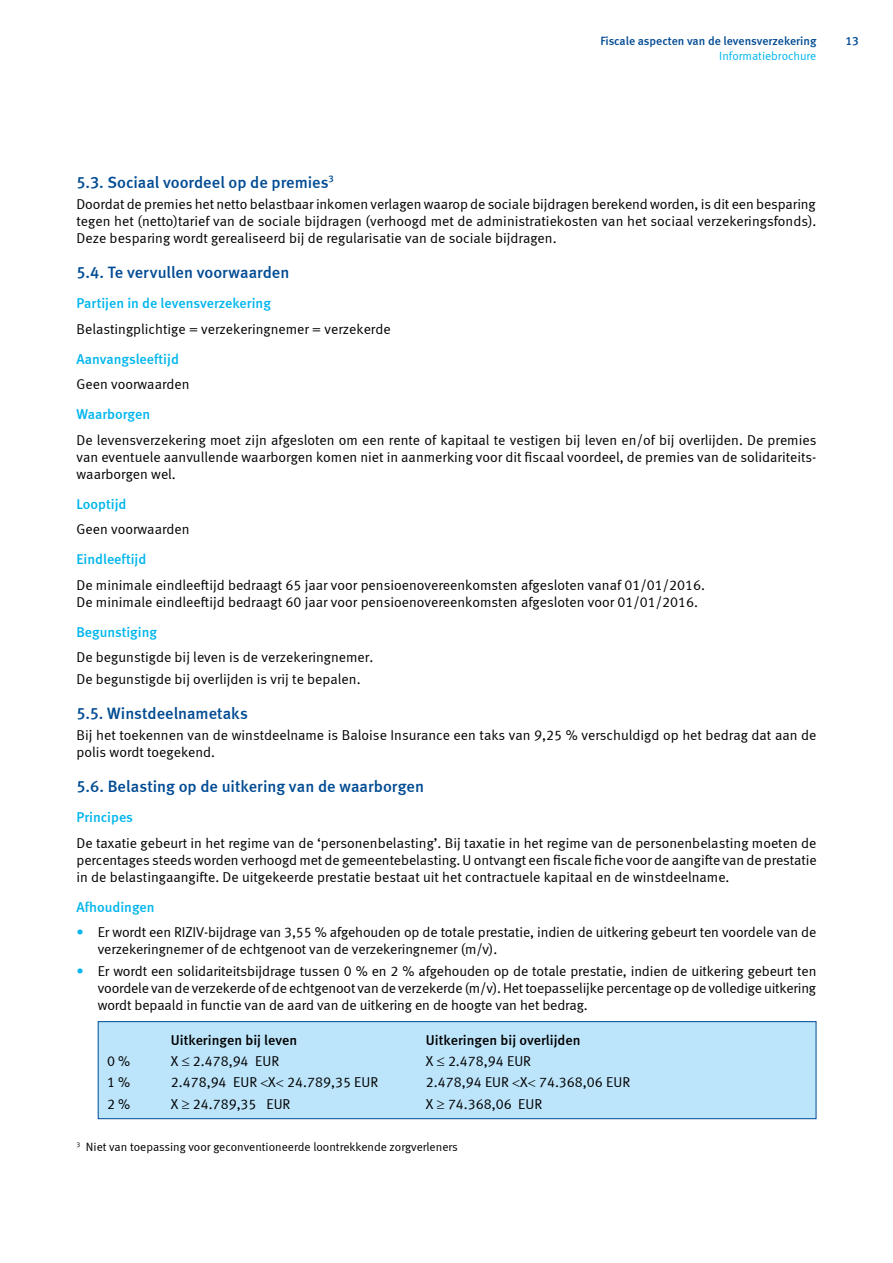
<style>
.page{position:relative;width:893px;height:1263px;background:#fff}
.page>*{position:absolute;margin:0;border:0;box-sizing:border-box;transform-origin:0 0}
.t1{font:16.5px "Meta Medium LF";color:#004b93}
.t2{font:14.25px/17.1px "Meta Normal LF";color:#000;text-align:justify}
.t3{font:14.25px "Meta Medium LF";color:#00b6ed}
.t4{font:14.25px "Meta Medium LF";color:#000}
.t5{font:12px "Meta Normal LF";color:#000}
.t6{font:12px "Meta Medium LF";color:#004b93}
.t7{font:12px "Meta Normal LF";color:#00b6ed}
.s1{color:#00b6ed}
</style>
<div class="page">
<div style="left:98px;top:1022px;width:718px;height:97px;background:#bce4fa"></div>
<div style="left:98px;top:1021px;width:718px;height:98px;border:1px solid #004b93"></div>
<p class="t6" style="left:600px;top:34px;width:218px">Fiscale aspecten van de levensverzekering</p>
<p class="t7" style="left:719px;top:48px;width:99px">Informatiebrochure</p>
<p class="t6" style="left:845px;top:34px;width:15px">13</p>
<p class="t1" style="left:77px;top:172px;width:259px">5.3. Sociaal voordeel op de premies<sup>3</sup></p>
<p class="t2" style="left:77px;top:195px;width:741px">Doordat de premies het netto belastbaar inkomen verlagen waarop de sociale bijdragen berekend worden, is dit een besparing tegen het (netto)tarief van de sociale bijdragen (verhoogd met de administratiekosten van het sociaal verzekeringsfonds).<br>Deze besparing wordt gerealiseerd bij de regularisatie van de sociale bijdragen.</p>
<p class="t1" style="left:77px;top:263px;width:214px">5.4. Te vervullen voorwaarden</p>
<p class="t3" style="left:77px;top:295px;width:196px">Partijen in de levensverzekering</p>
<p class="t2" style="left:77px;top:320px;width:316px">Belastingplichtige = verzekeringnemer = verzekerde</p>
<p class="t3" style="left:77px;top:350px;width:104px">Aanvangsleeftijd</p>
<p class="t2" style="left:77px;top:375px;width:115px">Geen voorwaarden</p>
<p class="t3" style="left:77px;top:406px;width:75px">Waarborgen</p>
<p class="t2" style="left:77px;top:431px;width:741px">De levensverzekering moet zijn afgesloten om een rente of kapitaal te vestigen bij leven en/of bij overlijden. De premies van eventuele aanvullende waarborgen komen niet in aanmerking voor dit fiscaal voordeel, de premies van de solidariteits&shy;waarborgen wel.</p>
<p class="t3" style="left:77px;top:495px;width:52px">Looptijd</p>
<p class="t2" style="left:77px;top:521px;width:115px">Geen voorwaarden</p>
<p class="t3" style="left:77px;top:551px;width:71px">Eindleeftijd</p>
<p class="t2" style="left:77px;top:576px;width:630px">De minimale eindleeftijd bedraagt 65 jaar voor pensioenovereenkomsten afgesloten vanaf 01/01/2016.<br>De minimale eindleeftijd bedraagt 60 jaar voor pensioenovereenkomsten afgesloten voor 01/01/2016.</p>
<p class="t3" style="left:77px;top:623px;width:82px">Begunstiging</p>
<p class="t2" style="left:77px;top:646px;width:298px;line-height:21.3px">De begunstigde bij leven is de verzekeringnemer.<br>De begunstigde bij overlijden is vrij te bepalen.</p>
<p class="t1" style="left:77px;top:703px;width:173px">5.5. Winstdeelnametaks</p>
<p class="t2" style="left:77px;top:726px;width:741px">Bij het toekennen van de winstdeelname is Baloise Insurance een taks van 9,25 % verschuldigd op het bedrag dat aan de polis wordt toegekend.</p>
<p class="t1" style="left:77px;top:777px;width:349px">5.6. Belasting op de uitkering van de waarborgen</p>
<p class="t3" style="left:77px;top:809px;width:58px">Principes</p>
<p class="t2" style="left:77px;top:834px;width:742px">De taxatie gebeurt in het regime van de ‘personenbelasting’. Bij taxatie in het regime van de personenbelasting moeten de percentages steeds worden verhoogd met de gemeentebelasting. U ontvangt een fiscale fiche voor de aangifte van de prestatie in de belastingaangifte. De uitgekeerde prestatie bestaat uit het contractuele kapitaal en de winstdeelname.</p>
<p class="t3" style="left:77px;top:898px;width:80px">Afhoudingen</p>
<p class="t2" style="left:98px;top:923px;width:720px;text-indent:-21px"><span class="s1">•</span> Er wordt een RIZIV-bijdrage van 3,55 % afgehouden op de totale prestatie, indien de uitkering gebeurt ten voordele van de verzekeringnemer of de echtgenoot van de verzekeringnemer (m/v).</p>
<p class="t2" style="left:98px;top:962px;width:720px;text-indent:-21px"><span class="s1">•</span> Er wordt een solidariteitsbijdrage tussen 0 % en 2 % afgehouden op de totale prestatie, indien de uitkering gebeurt ten voordele van de verzekerde of de echtgenoot van de verzekerde (m/v). Het toepasselijke percentage op de volledige uitkering wordt bepaald in functie van de aard van de uitkering en de hoogte van het bedrag.</p>
<p class="t4" style="left:171px;top:1031px;width:128px">Uitkeringen bij leven</p>
<p class="t4" style="left:426px;top:1031px;width:156px">Uitkeringen bij overlijden</p>
<p class="t2" style="left:107px;top:1052px;width:25px">0 %</p>
<p class="t2" style="left:171px;top:1052px;width:110px">X ≤ 2.478,94 EUR</p>
<p class="t2" style="left:426px;top:1052px;width:107px">X ≤ 2.478,94 EUR</p>
<p class="t2" style="left:107px;top:1074px;width:25px">1 %</p>
<p class="t2" style="left:171px;top:1074px;width:209px">2.478,94 EUR X 24.789,35 EUR</p>
<p class="t2" style="left:426px;top:1074px;width:206px">2.478,94 EUR X 74.368,06 EUR</p>
<p class="t2" style="left:107px;top:1095px;width:25px">2 %</p>
<p class="t2" style="left:171px;top:1095px;width:121px">X ≥ 24.789,35 EUR</p>
<p class="t2" style="left:426px;top:1095px;width:118px">X ≥ 74.368,06 EUR</p>
<p class="t5" style="left:77px;top:1140px;width:383px"><sup>3</sup> Niet van toepassing voor geconventioneerde loontrekkende zorgverleners</p>
</div>
